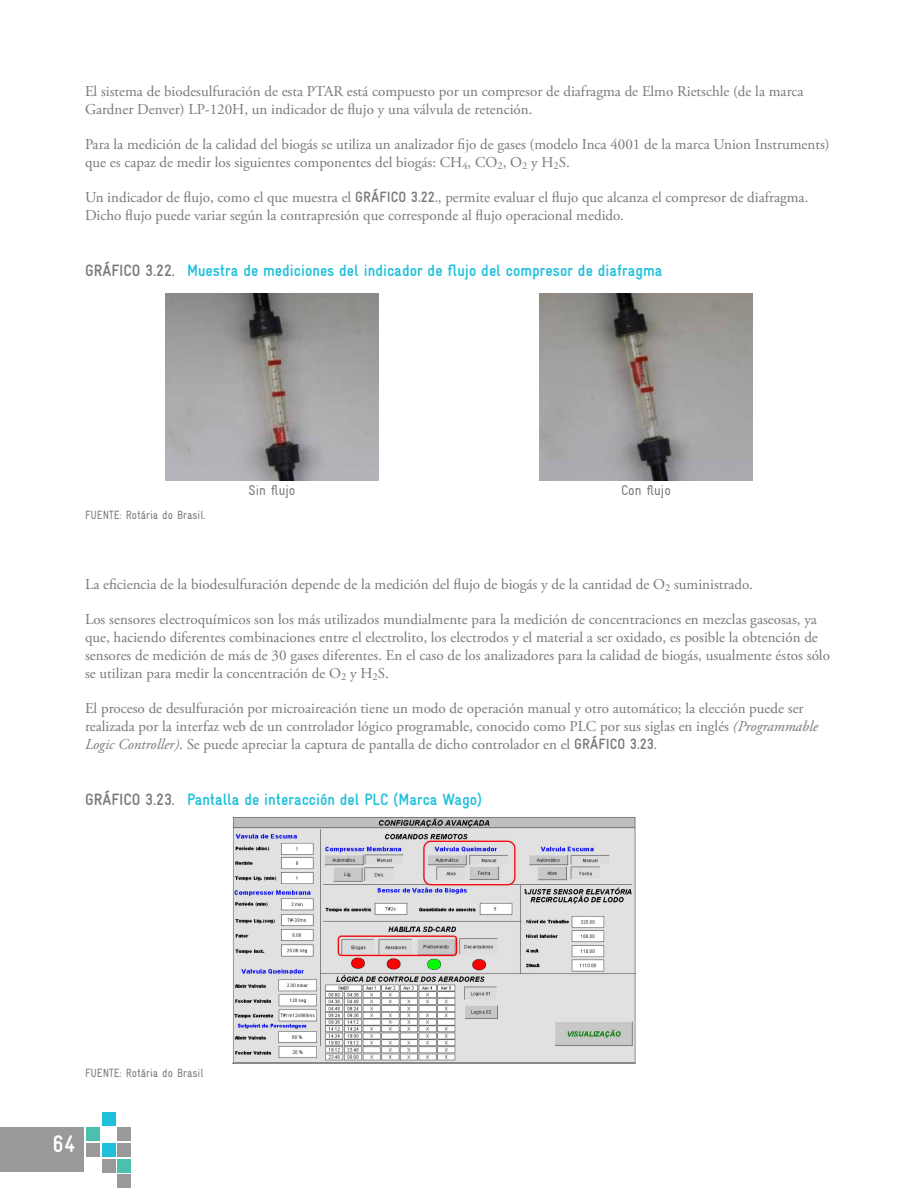
<style>
.page{position:relative;width:918px;height:1188px;background:#fff}
.page>*{position:absolute;margin:0;border:0;box-sizing:border-box;transform-origin:0 0}
.t1{font:700 condensed 24px "GIZ Gravur Pro";color:#fff}
.t2{font:700 condensed 16.5px "GIZ Gravur Pro";color:#1fc0db}
.t3{font:15px/18px "Adobe Garamond Pro";color:#77787b}
.t4{font:condensed 14.25px "GIZ Gravur Pro";color:#77787b}
.t5{font:condensed 12px "GIZ Gravur Pro";color:#77787b;scale:.95 1}
.s1{font-family:"GIZ Gravur Pro";font-weight:700;font-stretch:condensed}
.s2{color:#77787b}
.s3{font-style:italic}
</style>
<div class="page">
<div style="left:86px;top:1128px;width:14px;height:13px;background:#4bc0af"></div>
<div style="left:117px;top:1159px;width:14px;height:13px;background:#4bc0af"></div>
<div style="left:102px;top:1112px;width:13px;height:13px;background:#1fc0db"></div>
<div style="left:102px;top:1143px;width:13px;height:14px;background:#1fc0db"></div>
<div style="left:0;top:1128px;width:83px;height:44px;background:#99999c"></div>
<div style="left:117px;top:1128px;width:14px;height:13px;background:#99999c"></div>
<div style="left:102px;top:1159px;width:13px;height:13px;background:#99999c"></div>
<div style="left:86px;top:1143px;width:14px;height:14px;background:#99999c"></div>
<div style="left:117px;top:1175px;width:14px;height:13px;background:#99999c"></div>
<div style="left:117px;top:1143px;width:14px;height:14px;background:#99999c"></div>
<img style="left:166px;top:293px;width:212px;height:187px">
<img style="left:540px;top:293px;width:212px;height:187px">
<img style="left:232px;top:817px;width:404px;height:247px">
<p class="t3" style="left:85px;top:83px;width:720px">El sistema de biodesulfuración de esta PTAR está compuesto por un compresor de diafragma de Elmo Rietschle (de la marca<br>Gardner Denver) LP-120H, un indicador de flujo y una válvula de retención.</p>
<p class="t3" style="left:85px;top:136px;width:746px">Para la medición de la calidad del biogás se utiliza un analizador fijo de gases (modelo Inca 4001 de la marca Union Instruments) que es capaz de medir los siguientes componentes del biogás: CH<sub>4</sub>, CO<sub>2</sub>, O<sub>2</sub> y H<sub>2</sub>S.</p>
<p class="t3" style="left:85px;top:189px;width:725px">Un indicador de flujo, como el que muestra el <span class="s1">GRÁFICO 3.22.</span>, permite evaluar el flujo que alcanza el compresor de diafragma.<br>Dicho flujo puede variar según la contrapresión que corresponde al flujo operacional medido.</p>
<p class="t2" style="left:85px;top:261px;width:579px"><span class="s2">GRÁFICO 3.22.</span> Muestra de mediciones del indicador de flujo del compresor de diafragma</p>
<p class="t5" style="left:85px;top:508px;width:129px">FUENTE: Rotária do Brasil.</p>
<p class="t4" style="left:249px;top:482px;width:48px">Sin flujo</p>
<p class="t4" style="left:621px;top:482px;width:51px">Con flujo</p>
<p class="t3" style="left:85px;top:575px;width:669px">La eficiencia de la biodesulfuración depende de la medición del flujo de biogás y de la cantidad de O<sub>2</sub> suministrado.</p>
<p class="t3" style="left:85px;top:611px;width:746px">Los sensores electroquímicos son los más utilizados mundialmente para la medición de concentraciones en mezclas gaseosas, ya que, haciendo diferentes combinaciones entre el electrolito, los electrodos y el material a ser oxidado, es posible la obtención de sensores de medición de más de 30 gases diferentes. En el caso de los analizadores para la calidad de biogás, usualmente éstos sólo se utilizan para medir la concentración de O<sub>2</sub> y H<sub>2</sub>S.</p>
<p class="t3" style="left:85px;top:700px;width:735px">El proceso de desulfuración por microaireación tiene un modo de operación manual y otro automático; la elección puede ser realizada por la interfaz web de un controlador lógico programable, conocido como PLC por sus siglas en inglés <span class="s3">(Programmable<br>Logic Controller)</span>. Se puede apreciar la captura de pantalla de dicho controlador en el <span class="s1">GRÁFICO 3.23.</span></p>
<p class="t2" style="left:85px;top:790px;width:399px"><span class="s2">GRÁFICO 3.23.</span> Pantalla de interacción del PLC (Marca Wago)</p>
<p class="t5" style="left:85px;top:1066px;width:126px">FUENTE: Rotária do Brasil</p>
<h1 class="t1" style="left:53px;top:1130px;width:25px">64</h1>
</div>
